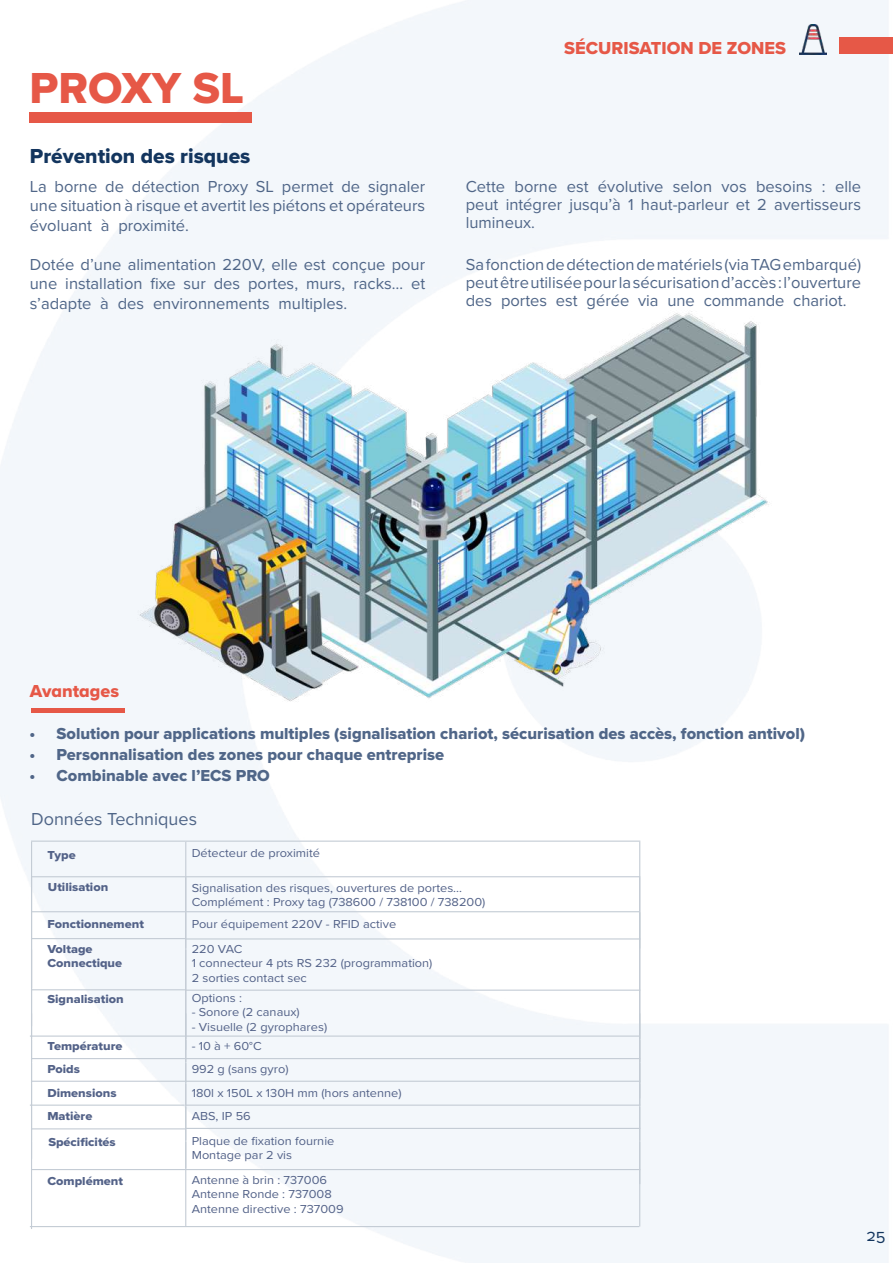
<style>
.page{position:relative;width:893px;height:1263px;background:#fff}
.page>*{position:absolute;margin:0;border:0;box-sizing:border-box;transform-origin:0 0}
.t1{font:45px "Proxima Nova S Extrabld";color:#e65847}
.t2{font:21px "Proxima Nova Extrabld";color:#13355e}
.t3{font:18px "Proxima Nova A Extrabld";color:#e65847}
.t4{font:18px "Proxima Nova";color:#4f6587}
.t5{font:16.5px/19.5px "Proxima Nova";color:#506688;text-align:justify}
.t6{font:16.5px "Proxima Nova Extrabld";color:#506688}
.t7{font:16.5px "Proxima Nova S";color:#13355e}
.t8{font:12px/14.4px "Proxima Nova";color:#536288;scale:1.06 1}
.t9{font:12px/14.4px "Proxima Nova Extrabld";color:#536288;scale:1.06 1}
</style>
<div class="page">
<img style="left:29px;top:0;width:859px;height:1263px">
<img style="left:0;top:196px;width:860px;height:1067px">
<hr style="left:31px;top:708px;width:94px;height:4px;background:#e65847">
<div style="left:30px;top:112px;width:222px;height:10px;background:#e65847"></div>
<hr style="left:31px;top:876px;width:155px;height:1px;background:#c4ccd5">
<hr style="left:186px;top:876px;width:454px;height:1px;background:#c4ccd5">
<hr style="left:31px;top:911px;width:155px;height:1px;background:#c4ccd5">
<hr style="left:186px;top:911px;width:454px;height:1px;background:#c4ccd5">
<hr style="left:31px;top:938px;width:155px;height:1px;background:#c4ccd5">
<hr style="left:186px;top:938px;width:454px;height:1px;background:#c4ccd5">
<hr style="left:31px;top:989px;width:155px;height:1px;background:#c4ccd5">
<hr style="left:30px;top:1035px;width:609px;height:2px;background:#c4ccd5">
<hr style="left:186px;top:989px;width:454px;height:2px;background:#c4ccd5">
<hr style="left:31px;top:1058px;width:155px;height:1px;background:#c4ccd5">
<hr style="left:186px;top:1058px;width:454px;height:1px;background:#c4ccd5">
<hr style="left:31px;top:1081px;width:155px;height:1px;background:#c4ccd5">
<hr style="left:186px;top:1081px;width:454px;height:1px;background:#c4ccd5">
<hr style="left:30px;top:1104px;width:155px;height:2px;background:#c4ccd5">
<hr style="left:186px;top:1104px;width:454px;height:2px;background:#c4ccd5">
<hr style="left:31px;top:1128px;width:155px;height:1px;background:#c4ccd5">
<hr style="left:186px;top:1128px;width:454px;height:1px;background:#c4ccd5">
<hr style="left:31px;top:1169px;width:155px;height:1px;background:#c4ccd5">
<hr style="left:31px;top:1142px;width:1px;height:87px;background:#c4ccd5">
<hr style="left:186px;top:1169px;width:454px;height:1px;background:#c4ccd5">
<hr style="left:185px;top:1142px;width:1px;height:84px;background:#c4ccd5">
<hr style="left:639px;top:1142px;width:1px;height:84px;background:#c4ccd5">
<hr style="left:30px;top:1226px;width:609px;height:1px;background:#c4ccd5">
<hr style="left:31px;top:840px;width:155px;height:2px;background:#c4ccd5">
<hr style="left:31px;top:842px;width:1px;height:317px;background:#c4ccd5">
<hr style="left:186px;top:840px;width:454px;height:2px;background:#c4ccd5">
<hr style="left:185px;top:842px;width:1px;height:326px;background:#c4ccd5">
<hr style="left:639px;top:842px;width:1px;height:342px;background:#c4ccd5">
<div style="left:839px;top:37px;width:54px;height:17px;background:#e65847"></div>
<img style="left:799px;top:24px;width:27px;height:30px">
<h1 class="t1" style="left:30px;top:67px;width:216px">PROXY SL</h1>
<p class="t2" style="left:30px;top:146px;width:222px">Prévention des risques</p>
<p class="t5" style="left:30px;top:177px;width:397px">La borne de détection Proxy SL permet de signaler une situation à risque et avertit les piétons et opérateurs évoluant à proximité.</p>
<p class="t5" style="left:30px;top:255px;width:397px">Dotée d’une alimentation 220V, elle est conçue pour une installation fixe sur des portes, murs, racks… et s’adapte à des environnements multiples.</p>
<p class="t3" style="left:564px;top:39px;width:223px">SÉCURISATION DE ZONES</p>
<p class="t5" style="left:466px;top:178px;width:397px;line-height:18px">Cette borne est évolutive selon vos besoins : elle peut intégrer jusqu’à 1 haut-parleur et 2 avertisseurs lumineux.</p>
<p class="t5" style="left:466px;top:256px;width:397px;line-height:18px">Safonctiondedétectiondematériels(viaTAGembarqué) peutêtreutiliséepourlasécurisationd’accès:l’ouverture des portes est gérée via une commande chariot.</p>
<p class="t3" style="left:30px;top:682px;width:91px">Avantages</p>
<p class="t6" style="left:30px;top:726px;width:777px">• Solution pour applications multiples (signalisation chariot, sécurisation des accès, fonction antivol)</p>
<p class="t6" style="left:30px;top:747px;width:416px">• Personnalisation des zones pour chaque entreprise</p>
<p class="t6" style="left:30px;top:768px;width:242px">• Combinable avec l’ECS PRO</p>
<p class="t4" style="left:31px;top:811px;width:167px">Données Techniques</p>
<p class="t9" style="left:47px;top:848px;width:28px">Type</p>
<p class="t9" style="left:48px;top:880px;width:58px">Utilisation</p>
<p class="t9" style="left:47px;top:917px;width:93px">Fonctionnement</p>
<p class="t8" style="left:192px;top:847px;width:123px">Détecteur de proximité</p>
<p class="t8" style="left:192px;top:881px;width:279px">Signalisation des risques, ouvertures de portes...<br>Complément : Proxy tag (738600 / 738100 / 738200)</p>
<p class="t8" style="left:192px;top:917px;width:194px">Pour équipement 220V - RFID active</p>
<p class="t9" style="left:47px;top:942px;width:72px">Voltage<br>Connectique</p>
<p class="t8" style="left:192px;top:942px;width:229px">220 VAC<br>1 connecteur 4 pts RS 232 (programmation)<br>2 sorties contact sec</p>
<p class="t8" style="left:192px;top:991px;width:49px">Options :</p>
<p class="t8" style="left:192px;top:1006px;width:104px">- Sonore (2 canaux)</p>
<p class="t8" style="left:192px;top:1020px;width:129px">- Visuelle (2 gyrophares)</p>
<p class="t9" style="left:47px;top:1039px;width:72px">Température</p>
<p class="t8" style="left:192px;top:1039px;width:67px">- 10 à + 60°C</p>
<p class="t9" style="left:47px;top:1062px;width:32px">Poids</p>
<p class="t8" style="left:192px;top:1062px;width:93px">992 g (sans gyro)</p>
<p class="t9" style="left:47px;top:1086px;width:67px">Dimensions</p>
<p class="t8" style="left:192px;top:1086px;width:199px">180l x 150L x 130H mm (hors antenne)</p>
<p class="t9" style="left:47px;top:1110px;width:44px">Matière</p>
<p class="t8" style="left:192px;top:1109px;width:57px">ABS, IP 56</p>
<p class="t9" style="left:48px;top:1135px;width:65px">Spécificités</p>
<p class="t8" style="left:192px;top:1134px;width:136px">Plaque de fixation fournie<br>Montage par 2 vis</p>
<p class="t9" style="left:47px;top:1174px;width:73px">Complément</p>
<p class="t8" style="left:192px;top:1173px;width:145px">Antenne à brin : 737006<br>Antenne Ronde : 737008<br>Antenne directive : 737009</p>
<p class="t9" style="left:48px;top:993px;width:73px">Signalisation</p>
<p class="t7" style="left:866px;top:1228px;width:21px">25</p>
</div>
